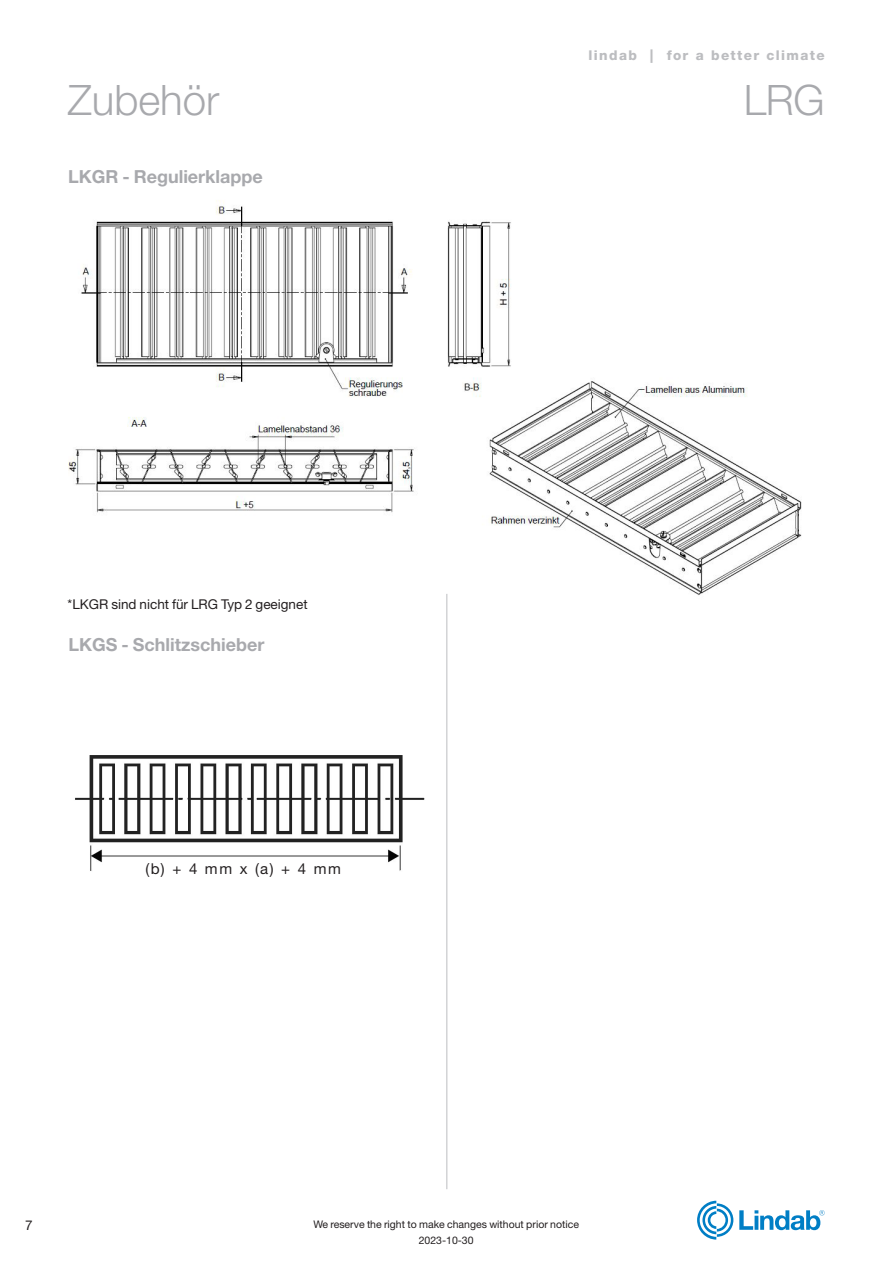
<style>
.page{position:relative;width:893px;height:1263px;background:#fff}
.page>*{position:absolute;margin:0;border:0;box-sizing:border-box;transform-origin:0 0}
.Heading1{font:300 42px "Helvetica Neue LT Pro";color:#a8a9ad}
.Product_code{font:300 42px "Helvetica Neue LT Pro";color:#a8a9ad}
.t1{font:700 18px "Helvetica Neue LT Pro";color:#a8a9ad}
.t2{font:15px "Helvetica Neue LT Pro";color:#231f20}
.Text{font:13.5px "Helvetica Neue LT Pro";color:#231f20}
.Lindab_tag_-_grey_R{font:800 13.5px "Helvetica Neue LT Pro";letter-spacing:.1em;color:#bcbdc0}
.t3{font:10.5px "Helvetica Neue LT Pro";color:#231f20}
</style>
<div class="page">
<svg style="left:739px;top:1210px;width:86px;height:20px"></svg>
<svg style="left:697px;top:1201px;width:36px;height:38px"></svg>
<img style="left:68px;top:200px;width:734px;height:400px">
<img style="left:75px;top:755px;width:350px;height:116px">
<hr style="left:446px;top:594px;width:1px;height:595px;background:#bcbdc0">
<div style="left:145px;top:859px;width:208px;height:19px;background:#fff"></div>
<p class="Lindab_tag_-_grey_R" style="left:589px;top:48px;width:238px">lindab | for a better climate</p>
<p class="Heading1" style="left:68px;top:74px;width:153px">Zubehör</p>
<p class="Product_code" style="left:744px;top:74px;width:82px">LRG</p>
<p class="t1" style="left:68px;top:165px;width:196px">LKGR - Regulierklappe</p>
<p class="Text" style="left:68px;top:596px;width:242px">*LKGR sind nicht für LRG Typ 2 geeignet</p>
<p class="t1" style="left:68px;top:633px;width:197px">LKGS - Schlitzschieber</p>
<p class="t2" style="left:145px;top:859px;width:197px">(b) + 4 mm x (a) + 4 mm</p>
<p class="Text" style="left:25px;top:1217px;width:9px">7</p>
<p class="t3" style="left:313px;top:1217px;width:267px">We reserve the right to make changes without prior notice</p>
<p class="t3" style="left:419px;top:1234px;width:56px">2023-10-30</p>
</div>
